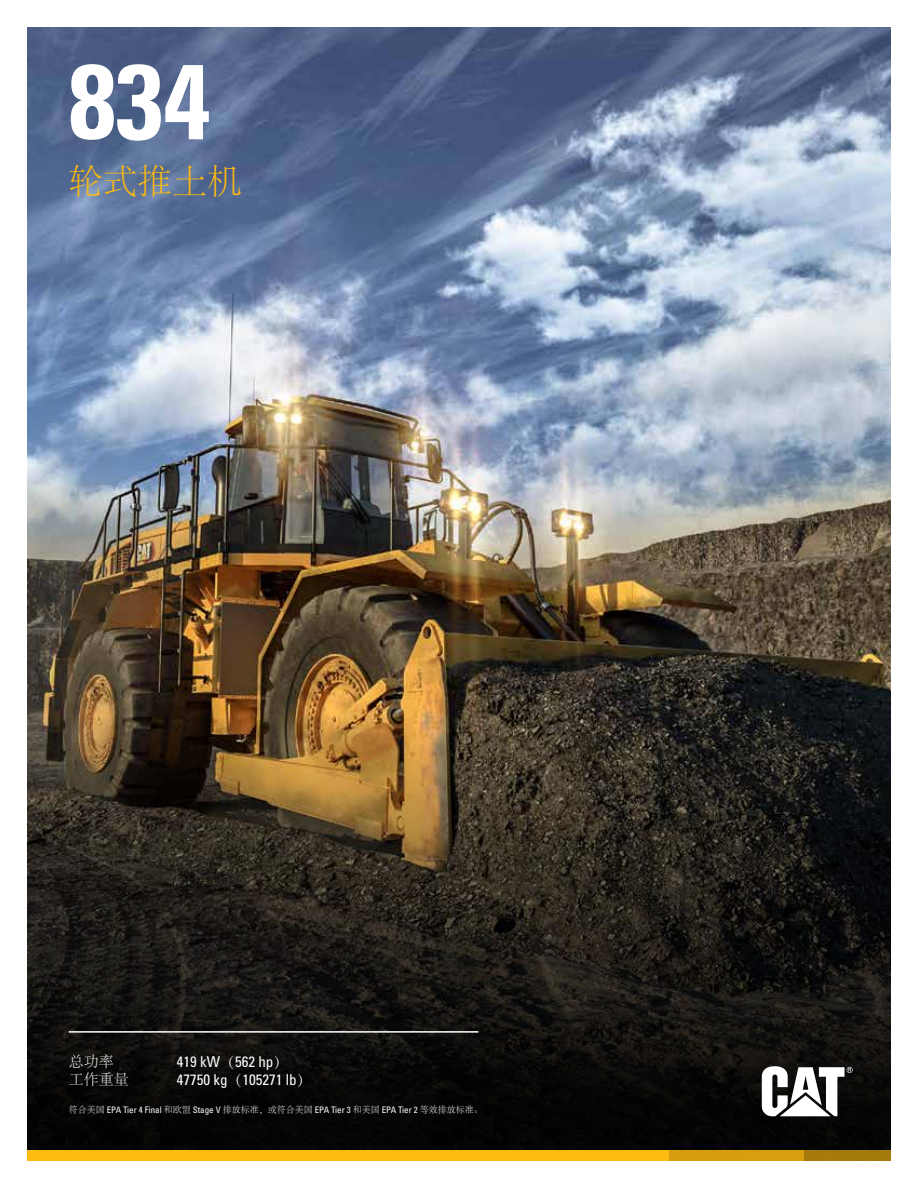
<style>
.page{position:relative;width:918px;height:1188px;background:#fff}
.page>*{position:absolute;margin:0;border:0;box-sizing:border-box;transform-origin:0 0}
.t1{font:106.2px "Univers LTCYR 67 Bold Cond";color:#fff}
.t2{font:300 34.5px "Adobe Song Std";color:#fdba11}
.t3{font:condensed 15px "Univers LTCYR 57";color:#fff}
.t4{font:300 15px "Adobe Song Std";color:#fff}
.t5{font:condensed 9px "Univers LTCYR 57";color:#fff}
.s1{font-family:"Adobe Song Std";font-weight:300;font-stretch:normal}
</style>
<div class="page">
<img style="left:27px;top:27px;width:864px;height:1124px">
<div style="left:27px;top:1151px;width:641px;height:10px;background:#fdba11"></div>
<div style="left:667px;top:1151px;width:137px;height:10px;background:#d79e0f"></div>
<div style="left:804px;top:1151px;width:87px;height:10px;background:#a5790c"></div>
<svg style="left:762px;top:1066px;width:91px;height:50px"></svg>
<hr style="left:69px;top:1031px;width:409px;height:2px;background:#fff">
<h1 class="t1" style="left:69px;top:36px;width:143px">834</h1>
<h2 class="t2" style="left:69px;top:163px;width:174px">轮式推土机</h2>
<h3 class="t4" style="left:69px;top:1054px;width:46px">总功率</h3>
<h3 class="t3" style="left:177px;top:1052px;width:113px">419 kW<span class="s1">（</span>562 hp<span class="s1">）</span></h3>
<h3 class="t4" style="left:69px;top:1072px;width:61px">工作重量</h3>
<h3 class="t3" style="left:177px;top:1070px;width:136px">47750 kg<span class="s1">（</span>105271 lb<span class="s1">）</span></h3>
<p class="t5" style="left:69px;top:1104px;width:415px"><span class="s1">符合美国</span> EPA Tier 4 Final <span class="s1">和欧盟</span> Stage V <span class="s1">排放标准，或符合美国</span> EPA Tier 3 <span class="s1">和美国</span> EPA Tier 2 <span class="s1">等效排放标准。</span></p>
</div>
